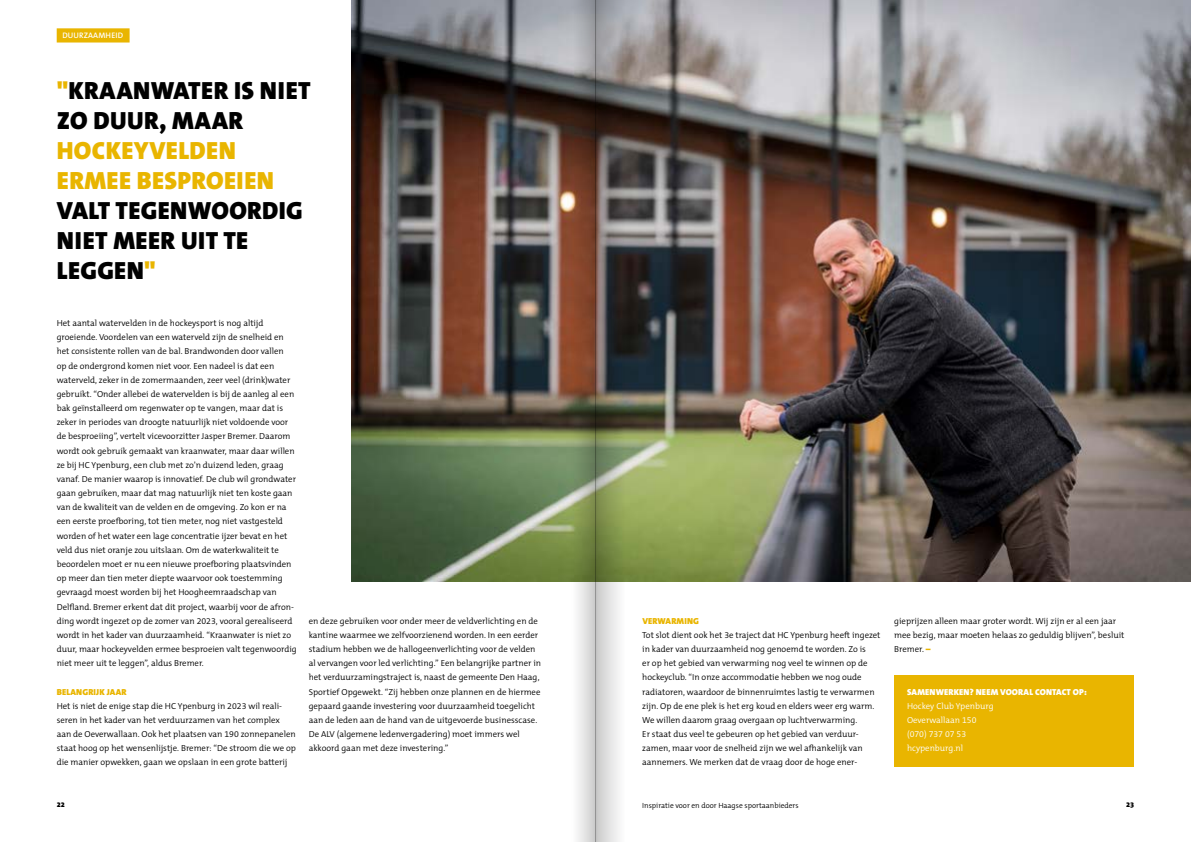
<style>
.page{position:relative;width:1191px;height:842px;background:#fff}
.page>*{position:absolute;margin:0;border:0;box-sizing:border-box;transform-origin:0 0}
.t1{font:900 25px/30px "The Mix B W9";letter-spacing:.015em;color:#000}
.Broodtekst{font:300 8.8px/14.2px "The Mix B W4";color:#000}
.Kadertekst_-_arcerin{font:300 8.8px "The Mix B W4";color:#fff}
.Kaderkop_-_arcering{font:900 8.8px "The Sans B W9";letter-spacing:.015em;color:#fff}
.Tussenkop_8_75{font:900 8.8px "The Mix B W9";letter-spacing:.015em;color:#e9b500}
.Broodtekst-2{font:600 8px "The Mix B W6";letter-spacing:.015em;color:#fff}
.t2{font:300 7.5px "The Mix B W4";color:#000}
.t3{font:900 7.5px "The Sans B W9";color:#000}
.s1{color:#e9b500}
.s2{font-family:"The Mix B W9";font-weight:900;color:#e9b500}
</style>
<div class="page">
<img style="left:351px;top:0;width:840px;height:581px">
<div style="left:894px;top:675px;width:240px;height:35px;background:#e9b500"></div>
<div style="left:894px;top:704px;width:240px;height:34px;background:#e9b500"></div>
<div style="left:894px;top:732px;width:240px;height:34px;background:#e9b500"></div>
<svg style="left:57px;top:28px;width:73px;height:15px"></svg>
<svg style="left:595px;top:0;width:30px;height:842px;background:#85857a"></svg>
<svg style="left:572px;top:0;width:23px;height:842px;background:#998a78"></svg>
<p class="Broodtekst-2" style="left:62px;top:31px;width:62px">DUURZAAMHEID</p>
<p class="t1" style="left:57px;top:76px;width:255px"><span class="s1">"</span>KRAANWATER IS NIET<br>ZO DUUR, MAAR<br><span class="s1">HOCKEYVELDEN<br>ERMEE BESPROEIEN<br></span>VALT TEGENWOORDIG<br>NIET MEER UIT TE<br>LEGGEN<span class="s1">"</span></p>
<p class="Broodtekst" style="left:57px;top:316px;width:241px">Het aantal watervelden in de hockeysport is nog altijd groeiende. Voordelen van een waterveld zijn de snelheid en het consistente rollen van de bal. Brandwonden door vallen<br>op de ondergrond komen niet voor. Een nadeel is dat een waterveld, zeker in de zomermaanden, zeer veel (drink)water gebruikt. “Onder allebei de watervelden is bij de aanleg al een bak geïnstalleerd om regenwater op te vangen, maar dat is zeker in periodes van droogte natuurlijk niet voldoende voor de besproeiing”, vertelt vicevoorzitter Jasper Bremer. Daarom wordt ook gebruik gemaakt van kraanwater, maar daar willen ze bij HC Ypenburg, een club met zo’n duizend leden, graag vanaf. De manier waarop is innovatief. De club wil grondwater gaan gebruiken, maar dat mag natuurlijk niet ten koste gaan van de kwaliteit van de velden en de omgeving. Zo kon er na een eerste proefboring, tot tien meter, nog niet vastgesteld worden of het water een lage concentratie ijzer bevat en het veld dus niet oranje zou uitslaan. Om de waterkwaliteit te beoordelen moet er nu een nieuwe proefboring plaatsvinden op meer dan tien meter diepte waarvoor ook toestemming gevraagd moest worden bij het Hoogheemraadschap van Delfland. Bremer erkent dat dit project, waarbij voor de afron&shy;ding wordt ingezet op de zomer van 2023, vooral gerealiseerd wordt in het kader van duurzaamheid. “Kraanwater is niet zo duur, maar hockeyvelden ermee besproeien valt tegenwoordig niet meer uit te leggen”, aldus Bremer.</p>
<h3 class="Tussenkop_8_75" style="left:57px;top:686px;width:71px">BELANGRIJK JAAR</h3>
<p class="Broodtekst" style="left:57px;top:699px;width:241px">Het is niet de enige stap die HC Ypenburg in 2023 wil reali&shy;seren in het kader van het verduurzamen van het complex aan de Oeverwallaan. Ook het plaatsen van 190 zonnepanelen staat hoog op het wensenlijstje. Bremer: “De stroom die we op die manier opwekken, gaan we opslaan in een grote batterij</p>
<p class="Broodtekst" style="left:309px;top:614px;width:234px">en deze gebruiken voor onder meer de veldverlichting en de kantine waarmee we zelfvoorzienend worden. In een eerder stadium hebben we de hallogeenverlichting voor de velden al vervangen voor led verlichting.” Een belangrijke partner in het verduurzamingstraject is, naast de gemeente Den Haag, Sportief Opgewekt. “Zij hebben onze plannen en de hiermee gepaard gaande investering voor duurzaamheid toegelicht aan de leden aan de hand van de uitgevoerde businesscase.<br>De ALV (algemene ledenvergadering) moet immers wel akkoord gaan met deze investering.”</p>
<h3 class="Tussenkop_8_75" style="left:642px;top:615px;width:58px">VERWARMING</h3>
<p class="Broodtekst" style="left:642px;top:628px;width:240px">Tot slot dient ook het 3e traject dat HC Ypenburg heeft ingezet in kader van duurzaamheid nog genoemd te worden. Zo is<br>er op het gebied van verwarming nog veel te winnen op de hockeyclub. “In onze accommodatie hebben we nog oude radiatoren, waardoor de binnenruimtes lastig te verwarmen zijn. Op de ene plek is het erg koud en elders weer erg warm.<br>We willen daarom graag overgaan op luchtverwarming.<br>Er staat dus veel te gebeuren op het gebied van verduur&shy;zamen, maar voor de snelheid zijn we wel afhankelijk van aannemers. We merken dat de vraag door de hoge ener-</p>
<p class="Broodtekst" style="left:894px;top:614px;width:232px">gieprijzen alleen maar groter wordt. Wij zijn er al een jaar mee bezig, maar moeten helaas zo geduldig blijven”, besluit<br>Bremer. <span class="s2">–</span></p>
<h3 class="Kaderkop_-_arcering" style="left:907px;top:686px;width:181px">SAMENWERKEN? NEEM VOORAL CONTACT OP:</h3>
<p class="Kadertekst_-_arcerin" style="left:907px;top:700px;width:88px">Hockey Club Ypenburg</p>
<p class="Kadertekst_-_arcerin" style="left:907px;top:714px;width:71px">Oeverwallaan 150</p>
<p class="Kadertekst_-_arcerin" style="left:907px;top:728px;width:61px">(070) 737 07 53</p>
<p class="Kadertekst_-_arcerin" style="left:907px;top:743px;width:58px">hcypenburg.nl</p>
<p class="t3" style="left:57px;top:800px;width:10px">22</p>
<p class="t2" style="left:642px;top:801px;width:158px">Inspiratie voor en door Haagse sportaanbieders</p>
<p class="t3" style="left:1126px;top:800px;width:10px">23</p>
</div>
